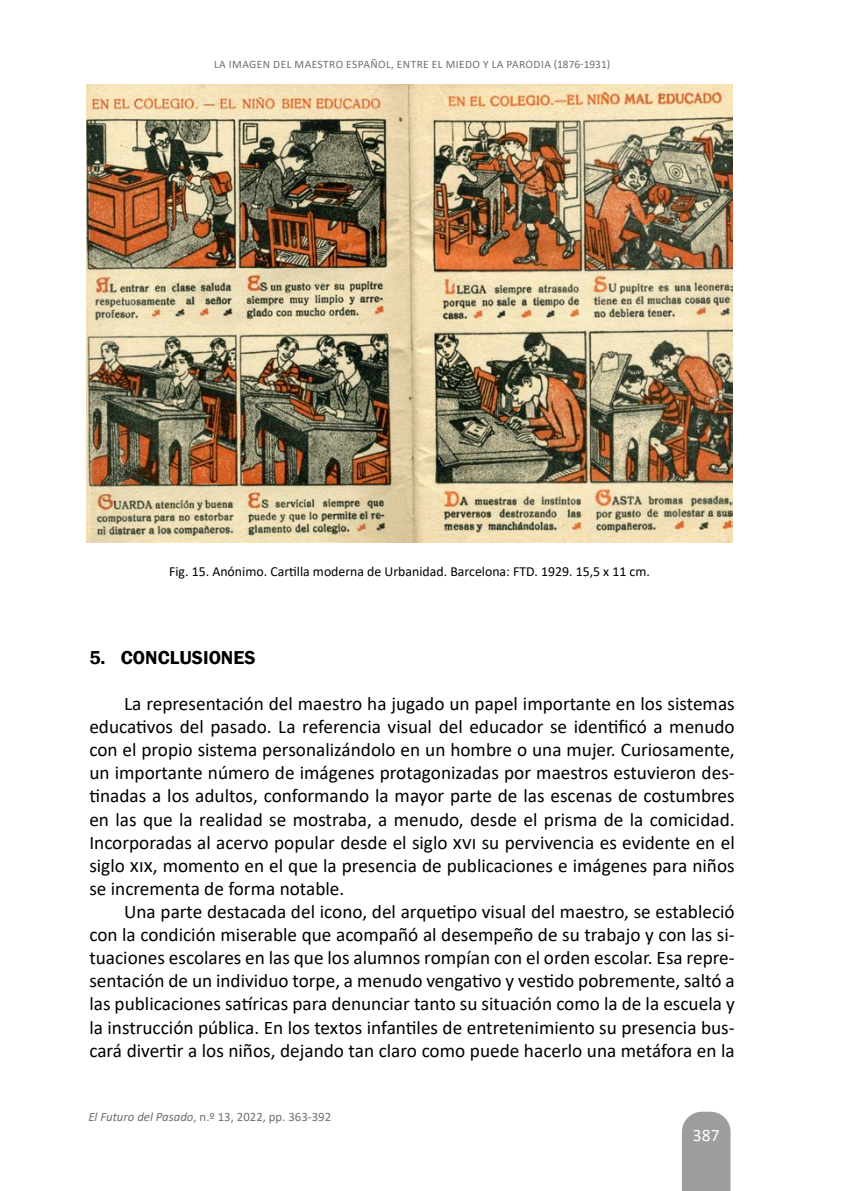
<style>
.page{position:relative;width:844px;height:1191px;background:#fff}
.page>*{position:absolute;margin:0;border:0;box-sizing:border-box;transform-origin:0 0}
.Cuerpo_de_texto{font:19.25px/23.1px "Calibri";color:#000;text-align:justify}
.Epígrafe_01{font:600 19.25px "Franklin Gothic";color:#000}
.t1{font:17.5px "Calibri";color:#fff}
.pie_img_tabla{font:13.83px "Calibri";color:#000}
.t2{font:12.78px "Calibri";color:#707070}
.t3{font:11.38px "Calibri";letter-spacing:.04em;color:#707070}
.s1{font-style:italic}
</style>
<div class="page">
<svg style="left:682px;top:1111px;width:49px;height:80px;background:#a3a3a2"></svg>
<img style="left:87px;top:84px;width:645px;height:458px">
<p class="t3" style="left:214px;top:56px;width:397px">LA IMAGEN DEL MAESTRO ESPAÑOL, ENTRE EL MIEDO Y LA PARODIA (1876-1931)</p>
<p class="pie_img_tabla" style="left:169px;top:561px;width:482px">Fig. 15. Anónimo. Cartilla moderna de Urbanidad. Barcelona: FTD. 1929. 15,5 x 11 cm.</p>
<h1 class="Epígrafe_01" style="left:89px;top:645px;width:168px">5. CONCLUSIONES</h1>
<p class="Cuerpo_de_texto" style="left:89px;top:691px;width:646px;text-indent:35px">La representación del maestro ha jugado un papel importante en los sistemas educativos del pasado. La referencia visual del educador se identificó a menudo con el propio sistema personalizándolo en un hombre o una mujer. Curiosamente, un importante número de imágenes protagonizadas por maestros estuvieron des&shy;tinadas a los adultos, conformando la mayor parte de las escenas de costumbres en las que la realidad se mostraba, a menudo, desde el prisma de la comicidad.<br>Incorporadas al acervo popular desde el siglo xvi su pervivencia es evidente en el siglo xix, momento en el que la presencia de publicaciones e imágenes para niños se incrementa de forma notable.</p>
<p class="Cuerpo_de_texto" style="left:89px;top:899px;width:646px;text-indent:35px">Una parte destacada del icono, del arquetipo visual del maestro, se estableció con la condición miserable que acompañó al desempeño de su trabajo y con las si&shy;tuaciones escolares en las que los alumnos rompían con el orden escolar. Esa repre&shy;sentación de un individuo torpe, a menudo vengativo y vestido pobremente, saltó a las publicaciones satíricas para denunciar tanto su situación como la de la escuela y la instrucción pública. En los textos infantiles de entretenimiento su presencia bus&shy;cará divertir a los niños, dejando tan claro como puede hacerlo una metáfora en la</p>
<p class="t2" style="left:88px;top:1107px;width:244px"><span class="s1">El Futuro del Pasado</span>, n.º 13, 2022, pp. 363-392</p>
<p class="t1" style="left:692px;top:1123px;width:28px">387</p>
</div>
